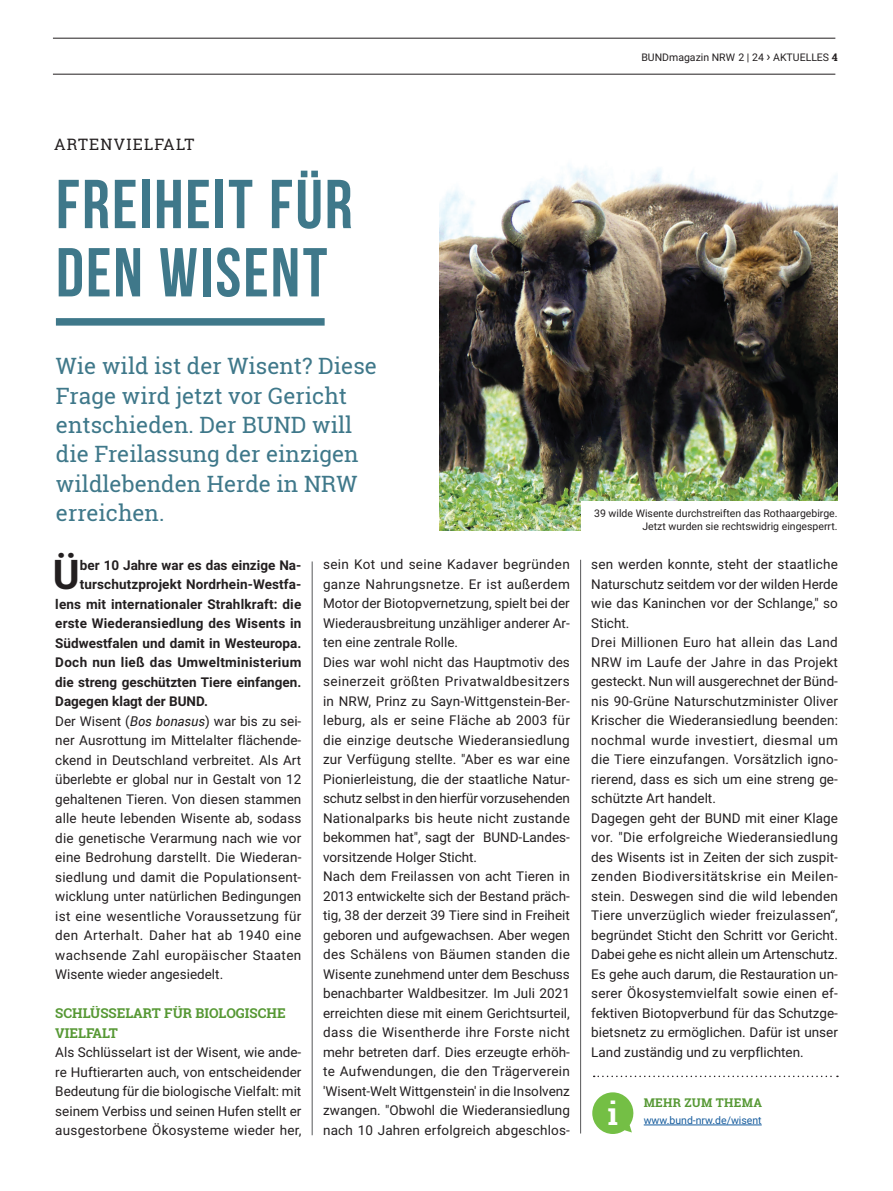
<style>
.page{position:relative;width:893px;height:1191px;background:#fff}
.page>*{position:absolute;margin:0;border:0;box-sizing:border-box;transform-origin:0 0}
.t1{font:700 69px/68.2px "Bebas Neue";letter-spacing:.03em;color:#3f788a}
.t2{font:700 40.95px "Roboto";color:#231f20}
.t3{font:700 31.35px "Roboto Slab";color:#fff}
.t4{font:22.5px/29.2px "Roboto Slab";color:#3f788a}
.t5{font:15.75px "Roboto Slab";letter-spacing:.08em;color:#231f20}
.t6{font:13.5px/19.5px "Roboto";letter-spacing:.005em;color:#231f20}
.t7{font:700 13.5px "Roboto";letter-spacing:.005em;color:#231f20}
.t8{font:13.5px "Roboto";letter-spacing:.03em;color:#231f20}
.t9{font:700 13.5px/19.5px "Roboto Slab";color:#569834}
.t10{font:700 13.5px "Roboto";letter-spacing:.025em;color:#231f20}
.t11{font:700 12px "Roboto Slab";letter-spacing:.02em;color:#569834}
.t12{font:10.5px/13.5px "Roboto";color:#231f20;text-align:right}
.t13{font:10.5px "Roboto";color:#175d9e}
.s1{font-size:13.5px}
.s2{font-family:"Roboto Slab";font-weight:700}
.s3{font-style:italic}
</style>
<div class="page">
<hr style="left:53px;top:74px;width:782px;height:1px;background:#231f20">
<hr style="left:53px;top:38px;width:782px;height:1px;background:#231f20">
<img style="left:439px;top:165px;width:399px;height:365px">
<hr style="left:580px;top:560px;width:1px;height:573px;background:#57585a">
<svg style="left:594px;top:1075px;width:244px;height:2px"></svg>
<hr style="left:644px;top:1124px;width:118px;height:1px;background:#175d9e">
<svg style="left:592px;top:1092px;width:42px;height:42px"></svg>
<hr style="left:312px;top:561px;width:1px;height:574px;background:#57585a">
<div style="left:56px;top:318px;width:269px;height:8px;background:#3f788a"></div>
<div style="left:581px;top:501px;width:262px;height:36px;background:#fff"></div>
<p class="t5" style="left:54px;top:134px;width:142px">ARTENVIELFALT</p>
<h1 class="t1" style="left:56px;top:169px;width:298px">FREIHEIT FÜR<br>DEN WISENT</h1>
<h3 class="t4" style="left:56px;top:351px;width:322px">Wie wild ist der Wisent? Diese<br>Frage wird jetzt vor Gericht entschieden. Der BUND will die Freilassung der einzigen wildlebenden Herde in NRW erreichen.</h3>
<p class="t12" style="left:641px;top:50px;width:198px">BUNDmagazin NRW 2 | 24 <span class="s1">›</span> AKTUELLES <span class="s2">4</span></p>
<p class="t12" style="left:594px;top:506px;width:245px">39 wilde Wisente durchstreiften das Rothaargebirge.<br>Jetzt wurden sie rechtswidrig eingesperrt.</p>
<h2 class="t2" style="left:53px;top:546px;width:28px">Ü</h2>
<p class="t7" style="left:80px;top:555px;width:223px">ber 10 Jahre war es das einzige Na-</p>
<p class="t7" style="left:80px;top:575px;width:223px">turschutzprojekt Nordrhein-Westfa-</p>
<p class="t7" style="left:55px;top:594px;width:248px">lens mit internationaler Strahlkraft: die</p>
<p class="t7" style="left:55px;top:614px;width:248px">erste Wiederansiedlung des Wisents in</p>
<p class="t7" style="left:55px;top:633px;width:248px">Südwestfalen und damit in Westeuropa.</p>
<p class="t10" style="left:55px;top:653px;width:248px">Doch nun ließ das Umweltministerium</p>
<p class="t7" style="left:55px;top:672px;width:248px">die streng geschützten Tiere einfangen.</p>
<p class="t7" style="left:55px;top:692px;width:154px">Dagegen klagt der BUND.</p>
<p class="t6" style="left:55px;top:710px;width:248px">Der Wisent (<span class="s3">Bos bonasus</span>) war bis zu sei-</p>
<p class="t6" style="left:55px;top:730px;width:248px">ner Ausrottung im Mittelalter flächende-</p>
<p class="t6" style="left:55px;top:749px;width:248px">ckend in Deutschland verbreitet. Als Art</p>
<p class="t6" style="left:55px;top:769px;width:248px">überlebte er global nur in Gestalt von 12</p>
<p class="t6" style="left:55px;top:788px;width:248px">gehaltenen Tieren. Von diesen stammen</p>
<p class="t6" style="left:55px;top:808px;width:248px">alle heute lebenden Wisente ab, sodass</p>
<p class="t6" style="left:55px;top:827px;width:248px">die genetische Verarmung nach wie vor</p>
<p class="t6" style="left:55px;top:847px;width:248px">eine Bedrohung darstellt. Die Wiederan-</p>
<p class="t6" style="left:55px;top:866px;width:248px">siedlung und damit die Populationsent-</p>
<p class="t6" style="left:55px;top:886px;width:248px">wicklung unter natürlichen Bedingungen</p>
<p class="t6" style="left:55px;top:905px;width:248px">ist eine wesentliche Voraussetzung für</p>
<p class="t8" style="left:55px;top:925px;width:248px">den Arterhalt. Daher hat ab 1940 eine</p>
<p class="t8" style="left:55px;top:945px;width:248px">wachsende Zahl europäischer Staaten</p>
<p class="t6" style="left:55px;top:964px;width:169px">Wisente wieder angesiedelt.</p>
<p class="t9" style="left:55px;top:1003px;width:232px">SCHLÜSSELART FÜR BIOLOGISCHE<br>VIELFALT</p>
<p class="t6" style="left:55px;top:1042px;width:248px;text-align:justify">Als Schlüsselart ist der Wisent, wie ande&shy;re Huftierarten auch, von entscheidender Bedeutung für die biologische Vielfalt: mit seinem Verbiss und seinen Hufen stellt er ausgestorbene Ökosysteme wieder her,</p>
<p class="t6" style="left:323px;top:554px;width:248px">sein Kot und seine Kadaver begründen ganze Nahrungsnetze. Er ist außerdem Motor der Biotopvernetzung, spielt bei der Wiederausbreitung unzähliger anderer Ar&shy;ten eine zentrale Rolle.<br>Dies war wohl nicht das Hauptmotiv des seinerzeit größten Privatwaldbesitzers in NRW, Prinz zu Sayn-Wittgenstein-Ber&shy;leburg, als er seine Fläche ab 2003 für die einzige deutsche Wiederansiedlung zur Verfügung stellte. "Aber es war eine Pionierleistung, die der staatliche Natur&shy;schutz selbst in den hierfür vorzusehenden Nationalparks bis heute nicht zustande bekommen hat", sagt der BUND-Landes&shy;vorsitzende Holger Sticht.<br>Nach dem Freilassen von acht Tieren in 2013 entwickelte sich der Bestand präch&shy;tig, 38 der derzeit 39 Tiere sind in Freiheit geboren und aufgewachsen. Aber wegen des Schälens von Bäumen standen die Wisente zunehmend unter dem Beschuss benachbarter Waldbesitzer. Im Juli 2021 erreichten diese mit einem Gerichtsurteil, dass die Wisentherde ihre Forste nicht mehr betreten darf. Dies erzeugte erhöh&shy;te Aufwendungen, die den Trägerverein 'Wisent-Welt Wittgenstein' in die Insolvenz zwangen. "Obwohl die Wiederansiedlung nach 10 Jahren erfolgreich abgeschlos-</p>
<p class="t6" style="left:591px;top:554px;width:248px">sen werden konnte, steht der staatliche Naturschutz seitdem vor der wilden Herde wie das Kaninchen vor der Schlange," so Sticht.<br>Drei Millionen Euro hat allein das Land NRW im Laufe der Jahre in das Projekt gesteckt. Nun will ausgerechnet der Bünd&shy;nis 90-Grüne Naturschutzminister Oliver Krischer die Wiederansiedlung beenden: nochmal wurde investiert, diesmal um die Tiere einzufangen. Vorsätzlich igno&shy;rierend, dass es sich um eine streng ge&shy;schützte Art handelt.<br>Dagegen geht der BUND mit einer Klage vor. "Die erfolgreiche Wiederansiedlung des Wisents ist in Zeiten der sich zuspit&shy;zenden Biodiversitätskrise ein Meilen&shy;stein. Deswegen sind die wild lebenden Tiere unverzüglich wieder freizulassen“, begründet Sticht den Schritt vor Gericht.<br>Dabei gehe es nicht allein um Artenschutz.<br>Es gehe auch darum, die Restauration un&shy;serer Ökosystemvielfalt sowie einen ef&shy;fektiven Biotopverbund für das Schutzge&shy;bietsnetz zu ermöglichen. Dafür ist unser Land zuständig und zu verpflichten.</p>
<p class="t11" style="left:644px;top:1094px;width:120px">MEHR ZUM THEMA</p>
<h3 class="t3" style="left:608px;top:1092px;width:12px">i</h3>
<p class="t13" style="left:644px;top:1113px;width:120px">www.bund-nrw.de/wisent</p>
</div>
